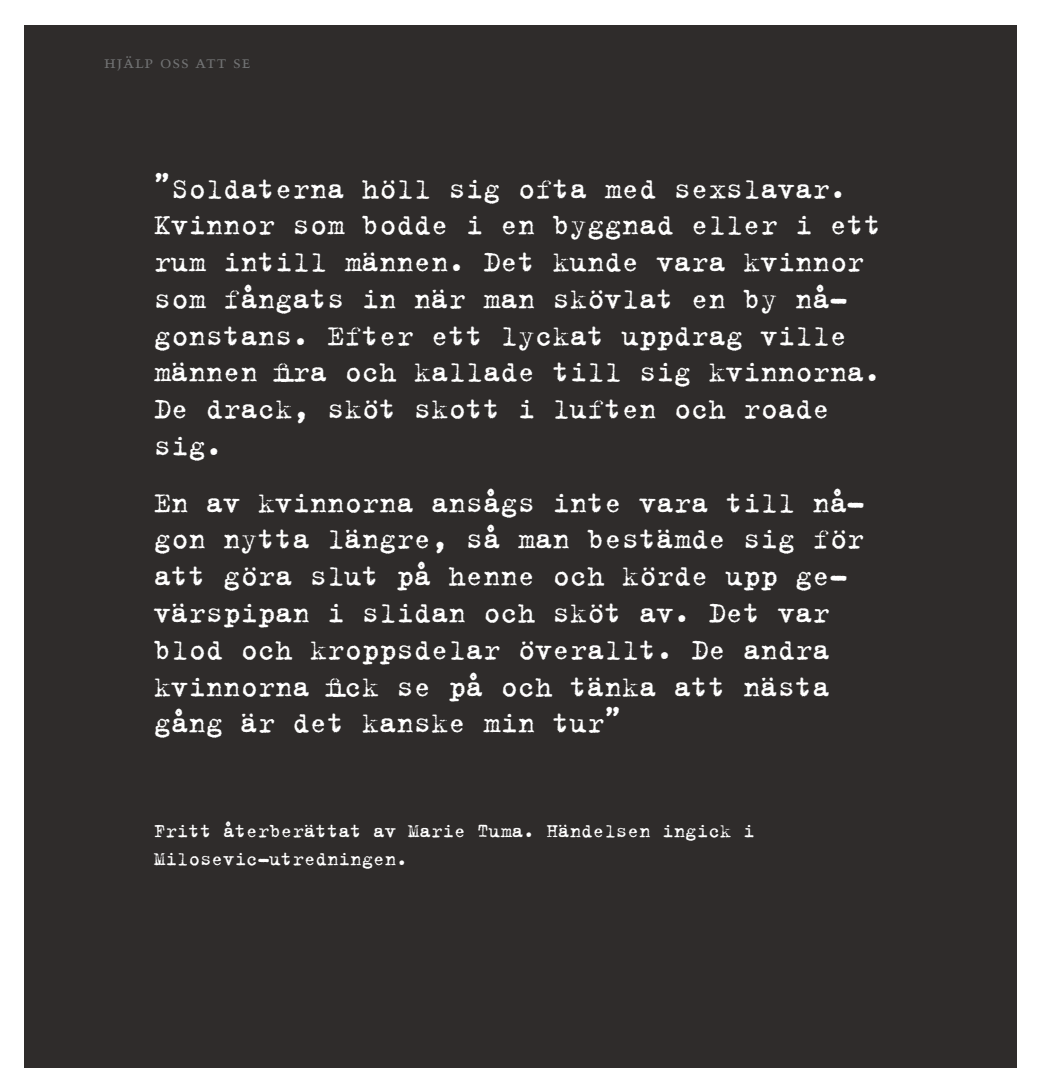
<style>
.page{position:relative;width:1042px;height:1092px;background:#fff}
.page>*{position:absolute;margin:0;border:0;box-sizing:border-box;transform-origin:0 0}
.t1{font:31.5px/36.8px "Trixie";color:#fff}
.t2{font:21px/28px "Trixie";color:#fff}
.t3{font:17.5px "Trump Mediaeval LT Std";letter-spacing:.05em;color:#727374}
</style>
<div class="page">
<div style="left:25px;top:25px;width:992px;height:1042px;background:#2f2c2b"></div>
<p class="t3" style="left:104px;top:52px;width:148px">hjälp oss att se</p>
<p class="t1" style="left:154px;top:169px;width:729px">”Soldaterna höll sig ofta med sexslavar.<br>Kvinnor som bodde i en byggnad eller i ett rum intill männen. Det kunde vara kvinnor som fångats in när man skövlat en by nå&shy;gonstans. Efter ett lyckat uppdrag ville männen fira och kallade till sig kvinnorna.<br>De drack, sköt skott i luften och roade sig.</p>
<p class="t1" style="left:154px;top:483px;width:712px">En av kvinnorna ansågs inte vara till nå&shy;gon nytta längre, så man bestämde sig för att göra slut på henne och körde upp ge&shy;värspipan i slidan och sköt av. Det var blod och kroppsdelar överallt. De andra kvinnorna fick se på och tänka att nästa gång är det kanske min tur”</p>
<p class="t2" style="left:154px;top:815px;width:602px">Fritt återberättat av Marie Tuma. Händelsen ingick i<br>Milosevic-utredningen.</p>
</div>
